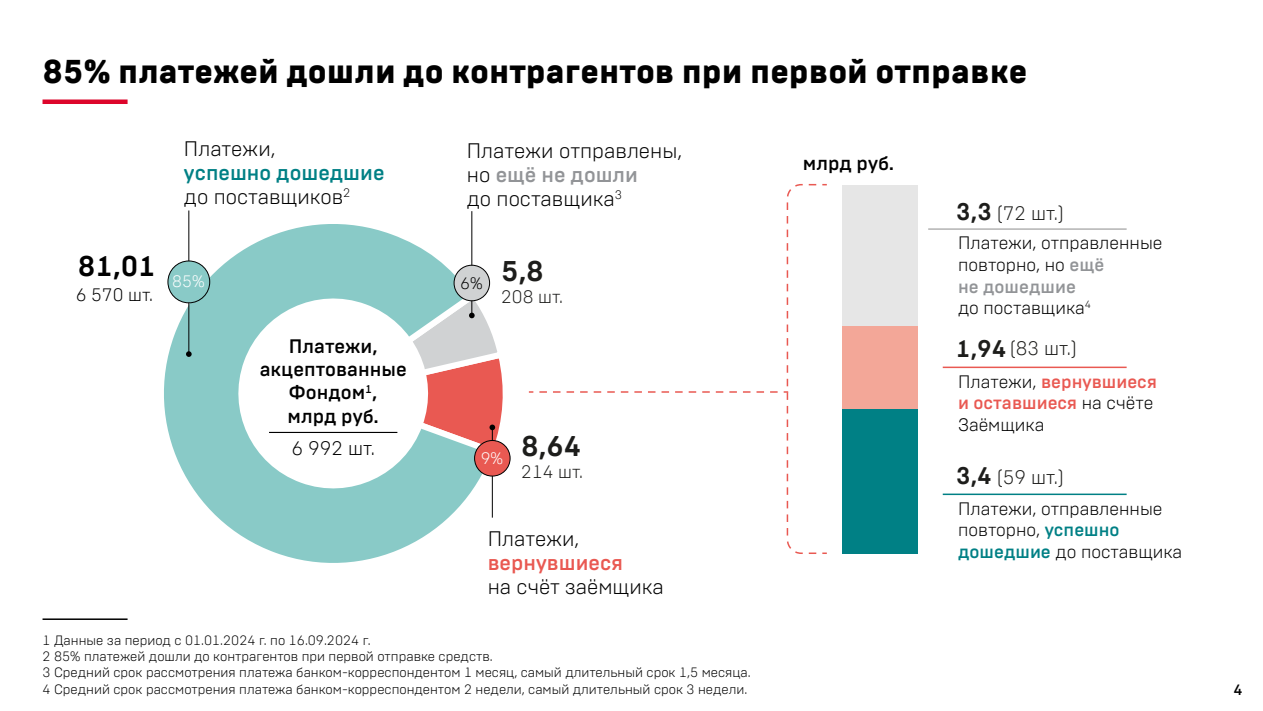
<style>
.page{position:relative;width:1263px;height:711px;background:#fff}
.page>*{position:absolute;margin:0;border:0;box-sizing:border-box;transform-origin:0 0}
.t1{font:900 33px "Brutal Type";color:#000}
.t2{font:700 28.5px "Brutal Type";color:#1d1d1b}
.t3{font:700 28.5px "Brutal Type";color:#000}
.t4{font:300 21px/24px "Brutal Type";color:#000}
.t5{font:500 21px/24px "Brutal Type";color:#008085}
.t6{font:500 21px "Brutal Type";color:#e95952}
.t7{font:500 19.5px/23.4px "Brutal Type";color:#000;text-align:center}
.t8{font:300 19.5px "Brutal Type";color:#1d1d1b}
.t9{font:300 19.5px "Brutal Type";color:#000}
.t10{font:300 18px/21.6px "Brutal Type";color:#000}
.t11{font:300 18px "Brutal Type";color:#1d1d1b}
.t12{font:300 16.5px "Brutal Type";color:#fff}
.t13{font:300 16.5px "Brutal Type";color:#000}
.t14{font:500 15px "Brutal Type";color:#000}
.t15{font:300 13.5px/16.2px "Brutal Type";color:#000}
.s1{font-weight:300;color:#000}
.s2{font-weight:500;color:#929497}
.s3{font-weight:700;font-size:24px}
.s4{font-weight:500;color:#e95952}
.s5{font-weight:500;color:#008085}
</style>
<div class="page">
<svg style="left:164px;top:210px;width:339px;height:353px"></svg>
<svg style="left:226px;top:286px;width:214px;height:214px"></svg>
<hr style="left:188px;top:210px;width:1px;height:144px;background:#000">
<svg style="left:186px;top:351px;width:6px;height:5px"></svg>
<hr style="left:471px;top:211px;width:1px;height:104px;background:#000">
<hr style="left:492px;top:427px;width:1px;height:90px;background:#000">
<svg style="left:325px;top:286px;width:184px;height:174px"></svg>
<div style="left:842px;top:185px;width:76px;height:141px;background:#e6e6e6"></div>
<div style="left:842px;top:326px;width:76px;height:82px;background:#f3a798"></div>
<div style="left:842px;top:408px;width:76px;height:145px;background:#008085"></div>
<hr style="left:928px;top:228px;width:199px;height:2px;background:#b3b3b3">
<hr style="left:943px;top:493px;width:184px;height:1px;background:#008085">
<hr style="left:943px;top:366px;width:184px;height:2px;background:#e95952">
<svg style="left:540px;top:183px;width:286px;height:371px"></svg>
<hr style="left:269px;top:431px;width:128px;height:1px;background:#000">
<div style="left:168px;top:261px;width:42px;height:41px;background:#89cac7;border-radius:50%"></div>
<div style="left:168px;top:260px;width:42px;height:43px;border:1px solid #000;border-radius:50%"></div>
<div style="left:454px;top:265px;width:36px;height:35px;background:#d0d2d3;border-radius:50%"></div>
<div style="left:454px;top:265px;width:36px;height:36px;border:1px solid #000;border-radius:50%"></div>
<div style="left:475px;top:440px;width:35px;height:35px;background:#e95952;border-radius:50%"></div>
<div style="left:474px;top:440px;width:36px;height:36px;border:1px solid #000;border-radius:50%"></div>
<hr style="left:43px;top:618px;width:85px;height:1px;background:#000">
<div style="left:43px;top:99px;width:85px;height:5px;background:#dd052b"></div>
<h1 class="t1" style="left:43px;top:51px;width:986px">85% платежей дошли до контрагентов при первой отправке</h1>
<h2 class="t3" style="left:78px;top:248px;width:79px">81,01</h2>
<h3 class="t10" style="left:76px;top:283px;width:79px">6 570 шт.</h3>
<h3 class="t4" style="left:184px;top:136px;width:93px">Платежи,</h3>
<h3 class="t5" style="left:184px;top:161px;width:202px">успешно дошедшие <span class="s1">до поставщиков</span><sup>2</sup></h3>
<h3 class="t4" style="left:467px;top:138px;width:217px">Платежи отправлены, но <span class="s2">ещё не дошли<br></span>до поставщика<sup>3</sup></h3>
<p class="t12" style="left:172px;top:271px;width:34px">85%</p>
<p class="t13" style="left:460px;top:272px;width:24px">6%</p>
<h2 class="t2" style="left:501px;top:253px;width:44px">5,8</h2>
<h3 class="t11" style="left:501px;top:286px;width:63px">208 шт.</h3>
<h3 class="t7" style="left:260px;top:334px;width:149px">Платежи, акцептованные<br>Фондом<sup>1</sup>,<br>млрд руб.</h3>
<h3 class="t9" style="left:291px;top:436px;width:85px">6 992 шт.</h3>
<p class="t12" style="left:481px;top:448px;width:24px">9%</p>
<h2 class="t2" style="left:521px;top:428px;width:62px">8,64</h2>
<h3 class="t11" style="left:521px;top:460px;width:63px">214 шт.</h3>
<h3 class="t4" style="left:488px;top:526px;width:93px">Платежи,</h3>
<h3 class="t6" style="left:488px;top:549px;width:137px">вернувшиеся</h3>
<h3 class="t4" style="left:488px;top:574px;width:178px">на счёт заёмщика</h3>
<p class="t15" style="left:43px;top:631px;width:710px">1 Данные за период с 01.01.2024 г. по 16.09.2024 г.<br>2 85% платежей дошли до контрагентов при первой отправке средств.<br>3 Средний срок рассмотрения платежа банком-корреспондентом 1 месяц, самый длительный срок 1,5 месяца.<br>4 Средний срок рассмотрения платежа банком-корреспондентом 2 недели, самый длительный срок 3 недели.</p>
<h3 class="t7" style="left:803px;top:151px;width:93px">млрд руб.</h3>
<h3 class="t8" style="left:956px;top:201px;width:109px"><span class="s3">3,3</span> (72 шт.)</h3>
<h3 class="t10" style="left:958px;top:232px;width:206px">Платежи, отправленные повторно, но <span class="s2">ещё<br>не дошедшие<br></span>до поставщика<sup>4</sup></h3>
<h3 class="t8" style="left:956px;top:336px;width:122px"><span class="s3">1,94</span> (83 шт.)</h3>
<h3 class="t10" style="left:958px;top:370px;width:200px">Платежи, <span class="s4">вернувшиеся и оставшиеся</span> на счёте<br>Заёмщика</h3>
<h3 class="t8" style="left:956px;top:465px;width:109px"><span class="s3">3,4</span> (59 шт.)</h3>
<h3 class="t10" style="left:958px;top:497px;width:226px">Платежи, отправленные повторно, <span class="s5">успешно дошедшие</span> до поставщика</h3>
<p class="t14" style="left:1234px;top:679px;width:10px">4</p>
</div>
